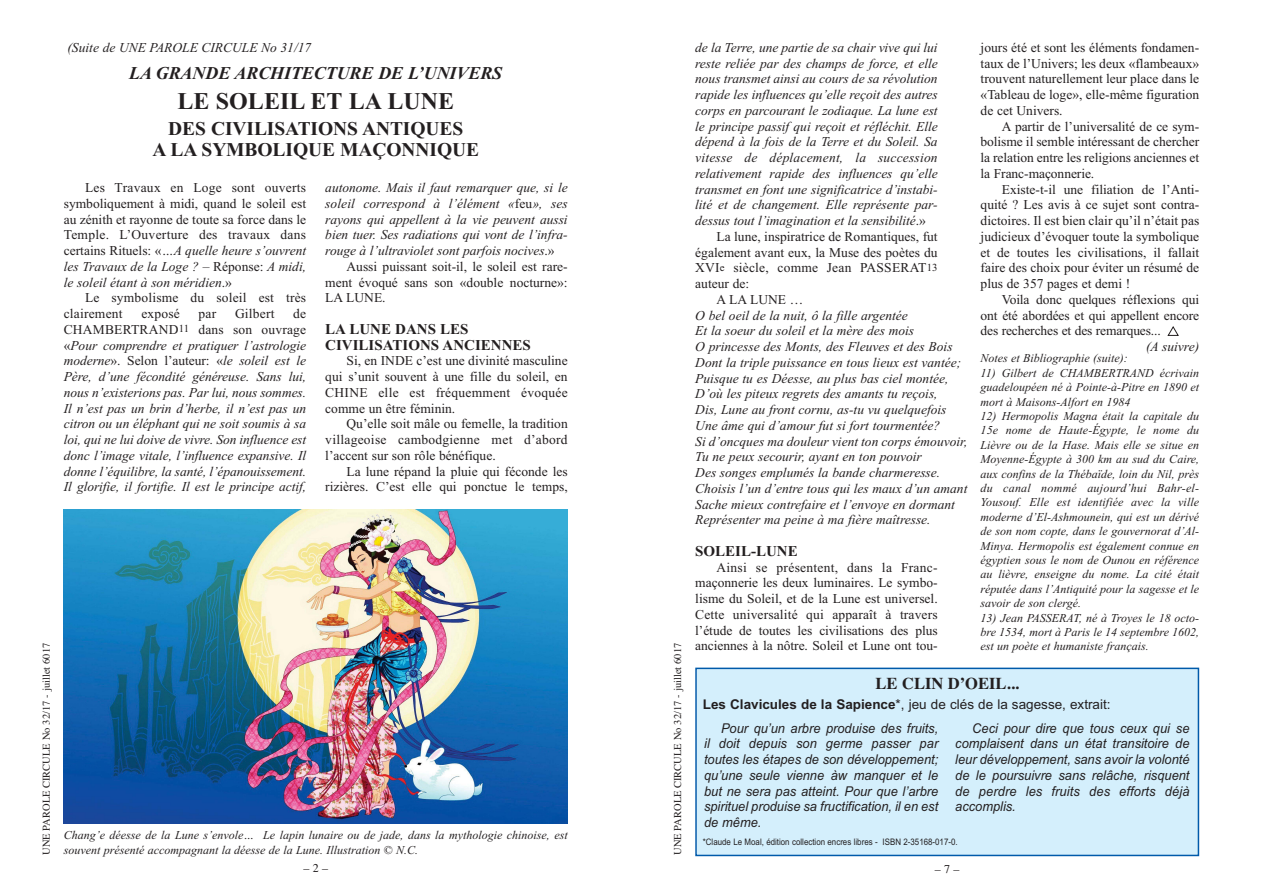
<style>
.page{position:relative;width:1263px;height:893px;background:#fff}
.page>*{position:absolute;margin:0;border:0;box-sizing:border-box;transform-origin:0 0}
.t1{font:700 24px "Times New Roman";color:#231f20}
.t2{font:700 19.5px/21px "Times New Roman";letter-spacing:-.005em;color:#231f20;text-align:center}
.t3{font:italic 700 18px "Times New Roman";letter-spacing:-.005em;color:#231f20}
.t4{font:700 16.5px "Times";color:#231f20}
.t5{font:700 15px/15.8px "Times New Roman";color:#231f20}
.t6{font:italic 13.5px/15.8px "Times New Roman";letter-spacing:-.005em;color:#231f20}
.t7{font:13.5px/15.8px "Times New Roman";color:#231f20;text-align:justify}
.t8{font:italic 13.5px/15.8px "Arial";color:#231f20;text-align:justify;scale:.95 1}
.t9{font:13.5px "Arial";color:#231f20}
.t10{font:italic 13.5px "Times New Roman";letter-spacing:.015em;color:#231f20}
.t11{font:italic 12px/14.4px "Times New Roman";color:#231f20;text-align:justify}
.t12{font:12px "Times";color:#231f20}
.t13{font:10.5px "Times";color:#231f20}
.t14{font:9px "Arial";color:#231f20;scale:.88 1}
.s1{font-style:italic}
.s2{font-style:normal}
.s3{font-style:normal;font-size:10.8px}
.s4{color:#fff}
.s5{font-weight:700}
.s6{font-size:10.8px}
</style>
<div class="page">
<div style="left:697px;top:669px;width:501px;height:186px;background:#d4effc"></div>
<div style="left:695px;top:668px;width:504px;height:188px;border:2px solid #005aaa"></div>
<img style="left:64px;top:509px;width:504px;height:315px">
<p class="t6" style="left:67px;top:41px;width:245px">(Suite de UNE PAROLE CIRCULE No 31/17</p>
<h3 class="t3" style="left:129px;top:63px;width:375px">LA GRANDE ARCHITECTURE DE L’UNIVERS</h3>
<h1 class="t1" style="left:177px;top:87px;width:278px">LE SOLEIL ET LA LUNE</h1>
<h2 class="t2" style="left:152px;top:118px;width:328px">DES CIVILISATIONS ANTIQUES<br>A LA SYMBOLIQUE MAÇONNIQUE</h2>
<p class="t7" style="left:64px;top:181px;width:244px;text-indent:21px">Les Travaux en Loge sont ouverts symboliquement à midi, quand le soleil est au zénith et rayonne de toute sa force dans le Temple. L’Ouverture des travaux dans certains Rituels: «<span class="s1">…A quelle heure s’ouvrent les Travaux de la Loge ? –</span> Réponse: <span class="s1">A midi, le soleil étant à son méridien</span>.»</p>
<p class="t7" style="left:64px;top:291px;width:244px;text-indent:21px">Le symbolisme du soleil est très clairement</p>
<p class="t6" style="left:64px;top:307px;width:244px;text-align:justify;text-indent:229px"><span class="s2">de CHAMBERTRAND</span><span class="s3">11</span> <span class="s2">dans son ouvrage «</span>Pour comprendre et pratiquer l’astrologie moderne<span class="s2">». Selon l’auteur: «</span>le soleil est le Père, d’une fécondité généreuse. Sans lui, nous n’existerions pas. Par lui, nous sommes.<br>Il n’est pas un brin d’herbe, il n’est pas un citron ou un éléphant qui ne soit soumis à sa loi, qui ne lui doive de vivre. Son influence est donc l’image vitale, l’influence expansive. Il donne l’équilibre, la santé, l’épanouissement.<br>Il glorifie, il fortifie. Il est le principe actif,</p>
<p class="t7" style="left:141px;top:307px;width:40px">exposé</p>
<p class="t7" style="left:199px;top:307px;width:19px">par</p>
<p class="t7" style="left:235px;top:307px;width:41px">Gilbert</p>
<p class="t6" style="left:325px;top:181px;width:244px">autonome. Mais il faut remarquer que, si le</p>
<p class="t6" style="left:325px;top:197px;width:244px">soleil correspond à l’élément «<span class="s2">feu</span>», ses</p>
<p class="t6" style="left:325px;top:213px;width:244px">rayons qui appellent à la vie peuvent aussi</p>
<p class="t6" style="left:325px;top:228px;width:244px">bien tuer. Ses radiations qui vont de l’infra -</p>
<p class="t6" style="left:325px;top:244px;width:231px">rouge à l’ultraviolet sont parfois nocives<span class="s2">.»</span></p>
<p class="t7" style="left:347px;top:260px;width:223px">Aussi puissant soit-il, le soleil est rare-</p>
<p class="t7" style="left:325px;top:276px;width:244px">ment évoqué sans son «double nocturne»:</p>
<p class="t7" style="left:325px;top:291px;width:62px">LA LUNE.</p>
<p class="t5" style="left:325px;top:321px;width:207px">LA LUNE DANS LES<br>CIVILISATIONS ANCIENNES</p>
<p class="t7" style="left:325px;top:354px;width:244px;text-indent:21px">Si, en INDE c’est une divinité masculine qui s’unit souvent à une fille du soleil, en CHINE elle est fréquemment évoquée comme un être féminin.</p>
<p class="t7" style="left:325px;top:417px;width:244px;text-indent:21px">Qu’elle soit mâle ou femelle, la tradition villageoise cambodgienne met d’abord l’accent sur son rôle bénéfique.</p>
<p class="t7" style="left:325px;top:465px;width:244px;text-align:right">La lune répand la pluie qui féconde les rizières. C’est elle qui ponctue le temps,</p>
<p class="t13" style="left:42px;top:855px;width:213px;rotate:-90deg">UNE PAROLE CIRCULE No 32/17 - juillet 6017</p>
<p class="t11" style="left:64px;top:829px;width:505px">Chang’e déesse de la Lune s’envole… Le lapin lunaire ou de jade, dans la mythologie chinoise, est souvent présenté accompagnant la déesse de la Lune. Illustration © N.C.</p>
<p class="t12" style="left:303px;top:863px;width:26px">– 2 –</p>
<p class="t13" style="left:674px;top:855px;width:213px;rotate:-90deg">UNE PAROLE CIRCULE No 32/17 - juillet 6017</p>
<p class="t7" style="left:980px;top:41px;width:220px">jours été et sont les éléments fondamen&shy;taux de l’Univers; les deux «flambeaux» trouvent naturellement leur place dans le «Tableau de loge», elle-même figuration de cet Univers.</p>
<p class="t7" style="left:980px;top:120px;width:220px;text-indent:21px">A partir de l’universalité de ce sym&shy;bolisme il semble intéressant de chercher la relation entre les religions anciennes et la Franc-maçonnerie.</p>
<p class="t7" style="left:980px;top:183px;width:220px;text-indent:21px">Existe-t-il une filiation de l’Anti - quité ? Les avis à ce sujet sont contra - dictoires. Il est bien clair qu’il n’était pas judicieux d’évoquer toute la symbolique et de toutes les civilisations, il fallait faire des choix pour éviter un résumé de plus de 357 pages et demi !</p>
<p class="t7" style="left:1002px;top:293px;width:199px">Voila donc quelques réflexions qui</p>
<p class="t7" style="left:980px;top:309px;width:220px">ont été abordées et qui appellent encore</p>
<p class="t7" style="left:980px;top:324px;width:199px">des recherches et des remarques... <span class="s4">▲</span></p>
<p class="t6" style="left:1146px;top:340px;width:55px">(A suivre)</p>
<p class="t11" style="left:980px;top:352px;width:149px">Notes et Bibliographie (suite):</p>
<p class="t11" style="left:980px;top:367px;width:220px">11) Gilbert de CHAMBERTRAND écrivain guadeloupéen né à Pointe-à-Pitre en 1890 et mort à Maisons-Alfort en 1984</p>
<p class="t11" style="left:980px;top:410px;width:220px">12) Hermopolis Magna était la capitale du 15e nome de Haute-Égypte, le nome du Lièvre ou de la Hase. Mais elle se situe en Moyenne-Égypte à 300 km au sud du Caire, aux confins de la Thébaïde, loin du Nil, près du canal nommé aujourd’hui Bahr-el-Yousouf. Elle est identifiée avec la ville moderne d’El-Ashmounein, qui est un dérivé de son nom copte, dans le gouvernorat d’Al-Minya. Hermopolis est également connue en égyptien sous le nom de Ounou en référence au lièvre, enseigne du nome. La cité était réputée dans l’Antiquité pour la sagesse et le savoir de son clergé.</p>
<p class="t11" style="left:980px;top:611px;width:220px">13) Jean PASSERAT, né à Troyes le 18 octo - bre 1534, mort à Paris le 14 septembre 1602, est un poète et humaniste français.</p>
<p class="t4" style="left:875px;top:678px;width:145px">LE CLIN D’OEIL...</p>
<p class="t9" style="left:703px;top:699px;width:409px"><span class="s5">Les Clavicules de la Sapience</span>*, jeu de clés de la sagesse, extrait:</p>
<p class="t6" style="left:695px;top:41px;width:244px">de la Terre, une partie de sa chair vive qui lui</p>
<p class="t6" style="left:695px;top:57px;width:244px">reste reliée par des champs de force, et elle</p>
<p class="t6" style="left:695px;top:72px;width:244px">nous transmet ainsi au cours de sa révolu tion</p>
<p class="t6" style="left:695px;top:88px;width:244px">rapide les influences qu’elle reçoit des autres</p>
<p class="t6" style="left:695px;top:104px;width:244px">corps en parcourant le zodiaque. La lune est</p>
<p class="t6" style="left:695px;top:120px;width:244px">le principe passif qui reçoit et réfléchit. Elle</p>
<p class="t6" style="left:695px;top:135px;width:244px">dépend à la fois de la Terre et du Soleil. Sa</p>
<p class="t10" style="left:695px;top:153px;width:244px">vitesse de déplacement, la succes sion</p>
<p class="t6" style="left:695px;top:167px;width:244px">relativement rapide des influences qu’elle</p>
<p class="t6" style="left:695px;top:183px;width:244px">transmet en font une significatrice d’instabi -</p>
<p class="t6" style="left:695px;top:198px;width:244px">lité et de changement. Elle représente par-</p>
<p class="t6" style="left:695px;top:214px;width:232px">dessus tout l’imagination et la sensibilité<span class="s2">.»</span></p>
<p class="t7" style="left:716px;top:230px;width:223px">La lune, inspiratrice de Romantiques, fut</p>
<p class="t7" style="left:695px;top:246px;width:244px">également avant eux, la Muse des poètes du</p>
<p class="t7" style="left:695px;top:261px;width:244px">XVI<span class="s6">e</span> siècle, comme Jean PASSERAT<span class="s6">13</span></p>
<p class="t7" style="left:695px;top:277px;width:55px">auteur de:</p>
<p class="t7" style="left:716px;top:293px;width:88px">A LA LUNE …</p>
<p class="t6" style="left:695px;top:309px;width:274px">O bel oeil de la nuit, ô la fille argentée<br>Et la soeur du soleil et la mère des mois<br>O princesse des Monts, des Fleuves et des Bois Dont la triple puissance en tous lieux est vantée; Puisque tu es Déesse, au plus bas ciel montée, D’où les piteux regrets des amants tu reçois,<br>Dis, Lune au front cornu, as-tu vu quelquefois Une âme qui d’amour fut si fort tourmentée?<br>Si d’oncques ma douleur vient ton corps émouvoir, Tu ne peux secourir, ayant en ton pouvoir<br>Des songes emplumés la bande charmeresse.<br>Choisis l’un d’entre tous qui les maux d’un amant Sache mieux contrefaire et l’envoye en dormant Représenter ma peine à ma fière maîtresse.</p>
<p class="t5" style="left:695px;top:543px;width:104px">SOLEIL-LUNE</p>
<p class="t7" style="left:695px;top:561px;width:244px;text-indent:21px">Ainsi se présentent, dans la Franc&shy;maçonnerie les deux luminaires. Le symbo&shy;lisme du Soleil, et de la Lune est universel.<br>Cette universalité qui apparaît à travers l’étude de toutes les civilisations des plus anciennes à la nôtre. Soleil et Lune ont tou-</p>
<p class="t8" style="left:704px;top:721px;width:248px;text-indent:17px">Pour qu’un arbre produise des fruits, il doit depuis son germe passer par toutes les étapes de son développement; qu’une seule vienne àw manquer et le but ne sera pas atteint. Pour que l’arbre spirituel produise sa fructification, il en est de même.</p>
<p class="t8" style="left:955px;top:721px;width:248px;text-indent:17px">Ceci pour dire que tous ceux qui se complaisent dans un état transitoire de leur développement, sans avoir la volonté de le poursuivre sans relâche, risquent de perdre les fruits des efforts déjà accomplis.</p>
<p class="t14" style="left:703px;top:839px;width:291px">*Claude Le Moal, édition collection encres libres - ISBN 2-35168-017-0.</p>
<p class="t12" style="left:935px;top:864px;width:26px">– 7 –</p>
</div>
